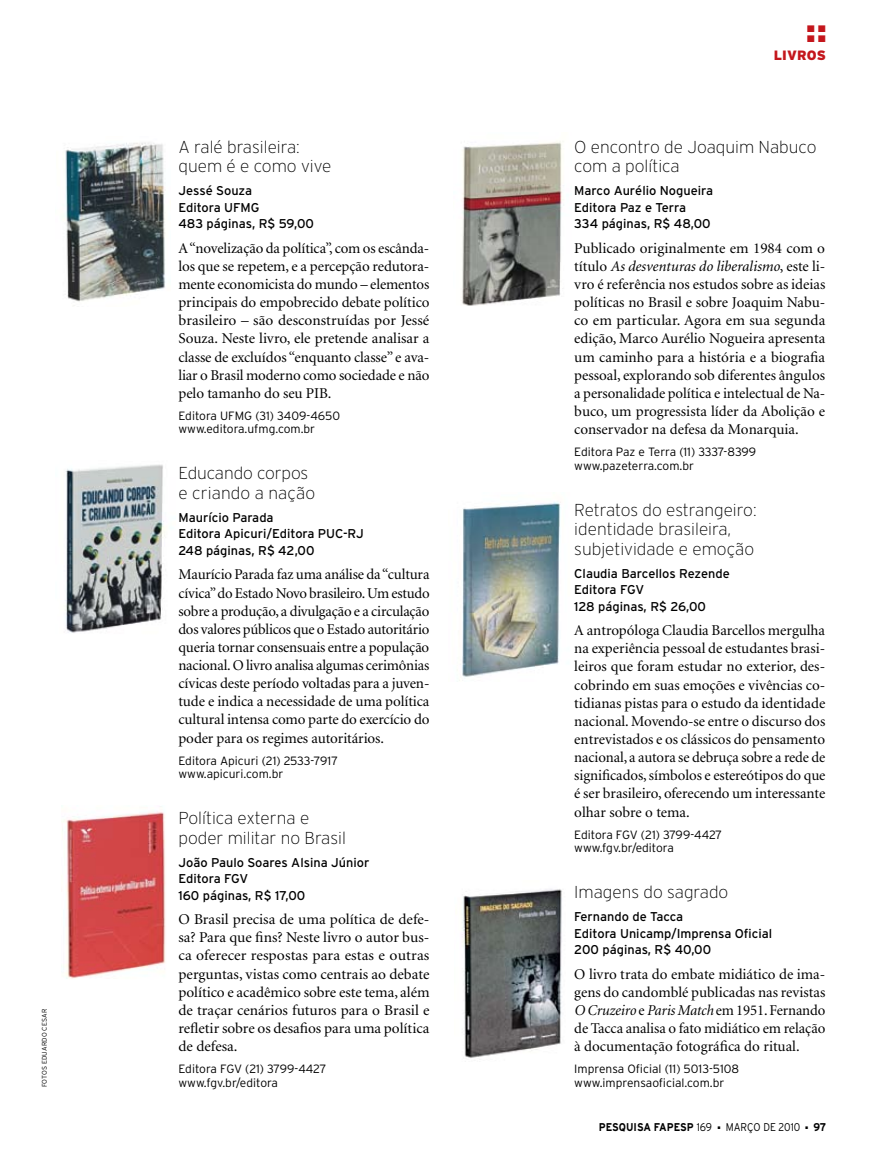
<style>
.page{position:relative;width:885px;height:1170px;background:#fff}
.page>*{position:absolute;margin:0;border:0;box-sizing:border-box;transform-origin:0 0}
.t1{font:800 36px "Franklin Gothic";color:#c4161c}
.t2{font:200 17.25px/19.5px "Interstate";color:#000}
.t3{font:15px/18.1px "Minion";letter-spacing:-.005em;color:#000;text-align:justify}
.t4{font:900 13.5px "Interstate";letter-spacing:.01em;color:#c4161c}
.t5{font:12.75px/16.5px "Interstate";color:#000}
.t6{font:300 12px/13.5px "Interstate";color:#000}
.t7{font:700 11.25px "Interstate";color:#000;scale:.9 1}
.t8{font:300 11.25px "Interstate";color:#000;scale:.9 1}
.t9{font:300 6.75px "Interstate";letter-spacing:.025em;color:#000}
.s1{font-style:italic}
.s2{font-weight:300}
</style>
<div class="page">
<img style="left:65px;top:464px;width:100px;height:169px">
<img style="left:461px;top:141px;width:103px;height:165px">
<img style="left:63px;top:811px;width:103px;height:168px">
<img style="left:459px;top:501px;width:102px;height:180px">
<img style="left:462px;top:889px;width:100px;height:169px">
<img style="left:65px;top:142px;width:101px;height:164px">
<p class="t9" style="left:41px;top:1087px;width:80px;rotate:-90deg">fotos Eduardo Cesar</p>
<p class="t2" style="left:178px;top:137px;width:154px">A ralé brasileira: quem é e como vive</p>
<p class="t5" style="left:178px;top:182px;width:137px">Jessé Souza<br>Editora UFMG<br>483 páginas, R$ 59,00</p>
<p class="t3" style="left:178px;top:239px;width:252px">A “novelização da política”, com os escânda&shy;los que se repetem, e a percepção redutora&shy;mente economicista do mundo – elementos principais do empobrecido debate político brasileiro – são desconstruídas por Jessé Souza. Neste livro, ele pretende analisar a classe de excluídos “enquanto classe” e ava&shy;liar o Brasil moderno como sociedade e não pelo tamanho do seu PIB.</p>
<p class="t6" style="left:178px;top:408px;width:163px">Editora UFM G (31) 3409-4650 www.editora.ufmg.com.br</p>
<p class="t2" style="left:178px;top:463px;width:138px">Educando corpos e criando a nação</p>
<p class="t5" style="left:178px;top:509px;width:187px">Maurício Parada<br>Editora Apicuri/Editora PUC-RJ<br>248 páginas, R$ 42,00</p>
<p class="t3" style="left:178px;top:566px;width:252px">Maurício Parada faz uma análise da “cultura cívica” do Estado Novo brasileiro. Um estudo sobre a produção, a divulgação e a circulação dos valores públicos que o Estado autoritário queria tornar consensuais entre a população nacional. O livro analisa algumas cerimônias cívicas deste período voltadas para a juven&shy;tude e indica a necessidade de uma política cultural intensa como parte do exercício do poder para os regimes autoritários.</p>
<p class="t6" style="left:178px;top:753px;width:161px">Editora Apicuri (21) 2533-7917 www.apicuri.com.br</p>
<p class="t2" style="left:178px;top:808px;width:169px">Política externa e poder militar no Brasil</p>
<p class="t5" style="left:178px;top:853px;width:192px">João Paulo Soares Alsina Júnior<br>Editora FGV<br>160 páginas, R$ 17,00</p>
<p class="t3" style="left:178px;top:910px;width:252px">O Brasil precisa de uma política de defe&shy;sa? Para que fins? Neste livro o autor bus&shy;ca oferecer respostas para estas e outras perguntas, vistas como centrais ao debate político e acadêmico sobre este tema, além de traçar cenários futuros para o Brasil e refletir sobre os desafios para uma política de defesa.</p>
<p class="t6" style="left:178px;top:1061px;width:149px">Editora FGV (21) 3799-4427</p>
<p class="t6" style="left:178px;top:1075px;width:101px">www.fgv.br/editora</p>
<h1 class="t1" style="left:805px;top:3px;width:23px">....</h1>
<p class="t4" style="left:773px;top:47px;width:54px">LIVROS</p>
<p class="t2" style="left:574px;top:137px;width:244px">O encontro de Joaquim Nabuco com a política</p>
<p class="t5" style="left:574px;top:182px;width:140px">Marco Aurélio Nogueira<br>Editora Paz e Terra<br>334 páginas, R$ 48,00</p>
<p class="t3" style="left:574px;top:239px;width:252px">Publicado originalmente em 1984 com o título <span class="s1">As desventuras do liberalismo</span>, este li&shy;vro é referência nos estudos sobre as ideias políticas no Brasil e sobre Joaquim Nabu&shy;co em particular. Agora em sua segunda edição, Marco Aurélio Nogueira apresenta um caminho para a história e a biografia pessoal, explorando sob diferentes ângulos a personalidade política e intelectual de Na&shy;buco, um progressista líder da Abolição e conservador na defesa da Monarquia.</p>
<p class="t6" style="left:574px;top:445px;width:183px">Editora Paz e Terra (11) 3337-8399 www.pazeterra.com.br</p>
<p class="t2" style="left:574px;top:500px;width:184px">Retratos do estrangeiro: identidade brasileira, subjetividade e emoção</p>
<p class="t5" style="left:574px;top:565px;width:157px">Claudia Barcellos Rezende<br>Editora FGV<br>128 páginas, R$ 26,00</p>
<p class="t3" style="left:574px;top:622px;width:253px">A antropóloga Claudia Barcellos mergulha na experiência pessoal de estudantes brasi&shy;leiros que foram estudar no exterior, des&shy;cobrindo em suas emoções e vivências co&shy;tidianas pistas para o estudo da identidade nacional. Movendo-se entre o discurso dos entrevistados e os clássicos do pensamento nacional, a autora se debruça sobre a rede de significados, símbolos e estereótipos do que é ser brasileiro, oferecendo um interessante olhar sobre o tema.</p>
<p class="t6" style="left:574px;top:827px;width:149px">Editora FGV (21) 3799-4427 www.fgv.br/editora</p>
<p class="t2" style="left:574px;top:882px;width:155px">Imagens do sagrado</p>
<p class="t5" style="left:574px;top:908px;width:199px">Fernando de Tacca<br>Editora Unicamp/Imprensa Oficial<br>200 páginas, R$ 40,00</p>
<p class="t3" style="left:574px;top:965px;width:252px">O livro trata do embate midiático de ima&shy;gens do candomblé publicadas nas revistas <span class="s1">O Cruzeiro</span> e <span class="s1">Paris Match</span> em 1951. Fernando de Tacca analisa o fato midiático em relação à documentação fotográfica do ritual.</p>
<p class="t6" style="left:574px;top:1061px;width:166px">Imprensa Oficial (11) 5013-5108 www.imprensaoficial.com.br</p>
<p class="t7" style="left:599px;top:1120px;width:127px">PESQUISA FAPESP <span class="s2">169</span></p>
<p class="t8" style="left:717px;top:1120px;width:93px">■ março DE 2010</p>
<p class="t7" style="left:805px;top:1120px;width:24px">■ 97</p>
</div>
